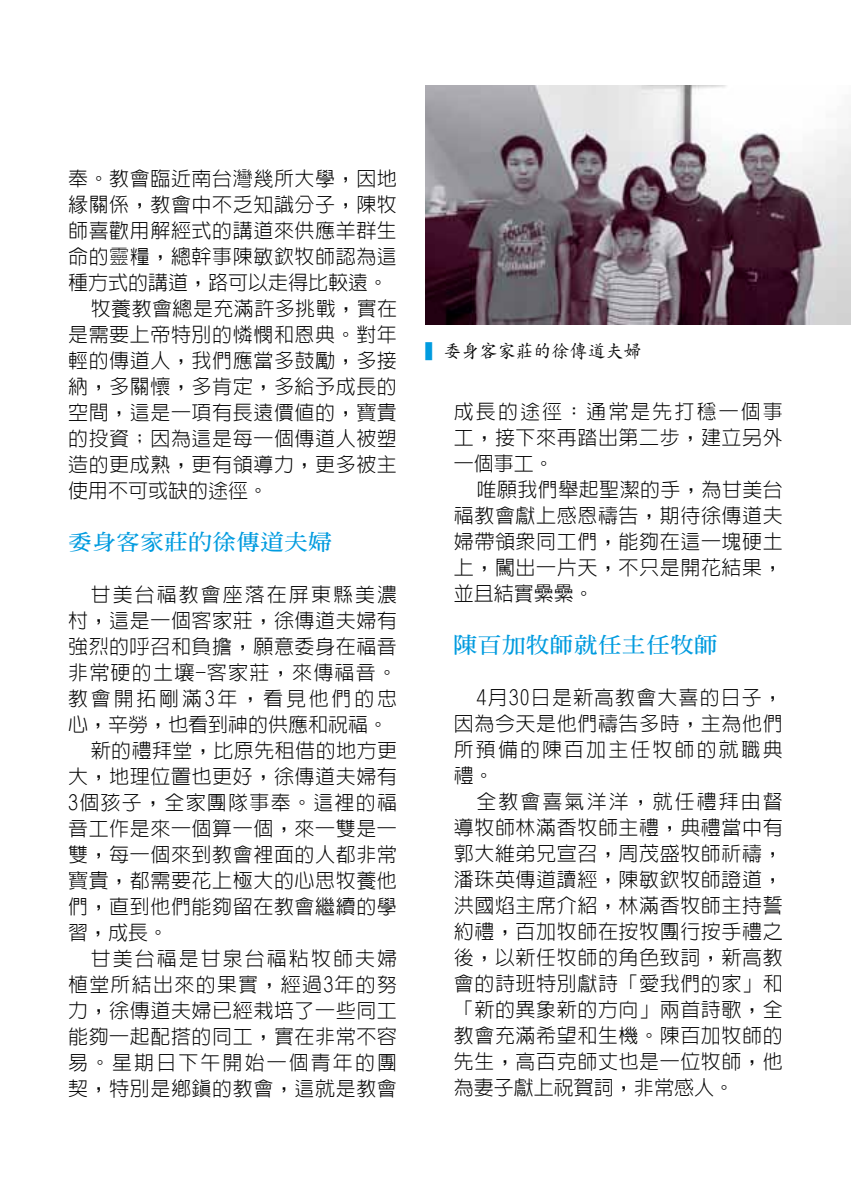
<style>
.page{position:relative;width:851px;height:1191px;background:#fff}
.page>*{position:absolute;margin:0;border:0;box-sizing:border-box;transform-origin:0 0}
.t1{font:700 21.6px "AR Ming B5";color:#009bdf;scale:1.11 1}
.t2{font:300 20px/26px "AR Hei B5";letter-spacing:.03em;color:#000;text-align:justify}
.t3{font:300 20px "AR Hei B5";letter-spacing:.065em;color:#000}
.t4{font:300 20px "AR Hei B5";color:#000}
.t5{font:300 20px "AR Hei B5";letter-spacing:.1em;color:#000}
.t6{font:300 20px "AR Hei B5";letter-spacing:.14em;color:#000}
.t7{font:300 20px "AR Hei B5";letter-spacing:.105em;color:#000}
.t8{font:500 18px "AR Kai B5";color:#000}
.s1{color:#009bdf}
</style>
<div class="page">
<img style="left:425px;top:85px;width:425px;height:239px">
<p class="t2" style="left:68px;top:165px;width:330px">奉。教會臨近南台灣幾所大學，因地</p>
<p class="t2" style="left:68px;top:191px;width:330px">緣關係，教會中不乏知識分子，陳牧</p>
<p class="t2" style="left:68px;top:217px;width:330px">師喜歡用解經式的講道來供應羊群生</p>
<p class="t2" style="left:68px;top:243px;width:330px">命的靈糧，總幹事陳敏欽牧師認為這</p>
<p class="t4" style="left:68px;top:272px;width:321px">種方式的講道，路可以走得比較遠。</p>
<p class="t2" style="left:91px;top:295px;width:308px">牧養教會總是充滿許多挑戰，實在</p>
<p class="t2" style="left:68px;top:321px;width:330px">是需要上帝特別的憐憫和恩典。對年</p>
<p class="t2" style="left:68px;top:347px;width:330px">輕的傳道人，我們應當多鼓勵，多接</p>
<p class="t2" style="left:68px;top:373px;width:330px">納，多關懷，多肯定，多給予成長的</p>
<p class="t2" style="left:68px;top:399px;width:330px">空間，這是一項有長遠價值的，寶貴</p>
<p class="t2" style="left:68px;top:425px;width:330px">的投資；因為這是每一個傳道人被塑</p>
<p class="t2" style="left:68px;top:451px;width:330px">造的更成熟，更有領導力，更多被主</p>
<p class="t4" style="left:68px;top:480px;width:201px">使用不可或缺的途徑。</p>
<p class="t1" style="left:68px;top:531px;width:239px">委身客家莊的徐傳道夫婦</p>
<p class="t5" style="left:91px;top:584px;width:308px">甘美台福教會座落在屏東縣美濃</p>
<p class="t2" style="left:68px;top:607px;width:330px">村，這是一個客家莊，徐傳道夫婦有</p>
<p class="t2" style="left:68px;top:633px;width:330px">強烈的呼召和負擔，願意委身在福音</p>
<p class="t3" style="left:68px;top:662px;width:330px">非常硬的土壤-客家莊，來傳福音。</p>
<p class="t6" style="left:68px;top:688px;width:330px">教會開拓剛滿3年，看見他們的忠</p>
<p class="t4" style="left:68px;top:714px;width:321px">心，辛勞，也看到神的供應和祝福。</p>
<p class="t2" style="left:91px;top:737px;width:308px">新的禮拜堂，比原先租借的地方更</p>
<p class="t2" style="left:68px;top:763px;width:330px">大，地理位置也更好，徐傳道夫婦有</p>
<p class="t3" style="left:68px;top:792px;width:330px">3個孩子，全家團隊事奉。這裡的福</p>
<p class="t2" style="left:68px;top:815px;width:330px">音工作是來一個算一個，來一雙是一</p>
<p class="t2" style="left:68px;top:841px;width:330px">雙，每一個來到教會裡面的人都非常</p>
<p class="t2" style="left:68px;top:867px;width:330px">寶貴，都需要花上極大的心思牧養他</p>
<p class="t2" style="left:68px;top:893px;width:330px">們，直到他們能夠留在教會繼續的學</p>
<p class="t2" style="left:68px;top:919px;width:101px">習，成長。</p>
<p class="t5" style="left:91px;top:948px;width:308px">甘美台福是甘泉台福粘牧師夫婦</p>
<p class="t3" style="left:68px;top:974px;width:330px">植堂所結出來的果實，經過3年的努</p>
<p class="t2" style="left:68px;top:997px;width:330px">力，徐傳道夫婦已經栽培了一些同工</p>
<p class="t2" style="left:68px;top:1023px;width:330px">能夠一起配搭的同工，實在非常不容</p>
<p class="t7" style="left:68px;top:1052px;width:330px">易。星期日下午開始一個青年的團</p>
<p class="t2" style="left:68px;top:1075px;width:330px">契，特別是鄉鎮的教會，這就是教會</p>
<p class="t8" style="left:425px;top:342px;width:217px"><span class="s1">▍</span>委身客家莊的徐傳道夫婦</p>
<p class="t2" style="left:454px;top:398px;width:330px">成長的途徑：通常是先打穩一個事工，接下來再踏出第二步，建立另外一個事工。</p>
<p class="t2" style="left:454px;top:476px;width:330px;text-indent:23px">唯願我們舉起聖潔的手，為甘美台福教會獻上感恩禱告，期待徐傳道夫婦帶領眾同工們，能夠在這一塊硬土上，闖出一片天，不只是開花結果，並且結實纍纍。</p>
<p class="t1" style="left:454px;top:633px;width:239px">陳百加牧師就任主任牧師</p>
<p class="t2" style="left:454px;top:684px;width:330px;text-indent:23px">4月30日是新高教會大喜的日子，因為今天是他們禱告多時，主為他們所預備的陳百加主任牧師的就職典禮。</p>
<p class="t2" style="left:454px;top:788px;width:330px;text-indent:23px">全教會喜氣洋洋，就任禮拜由督導牧師林滿香牧師主禮，典禮當中有郭大維弟兄宣召，周茂盛牧師祈禱，潘珠英傳道讀經，陳敏欽牧師證道，洪國焰主席介紹，林滿香牧師主持誓約禮，百加牧師在按牧團行按手禮之後，以新任牧師的角色致詞，新高教會的詩班特別獻詩「愛我們的家」和「新的異象新的方向」兩首詩歌，全教會充滿希望和生機。陳百加牧師的先生，高百克師丈也是一位牧師，他為妻子獻上祝賀詞，非常感人。</p>
</div>
